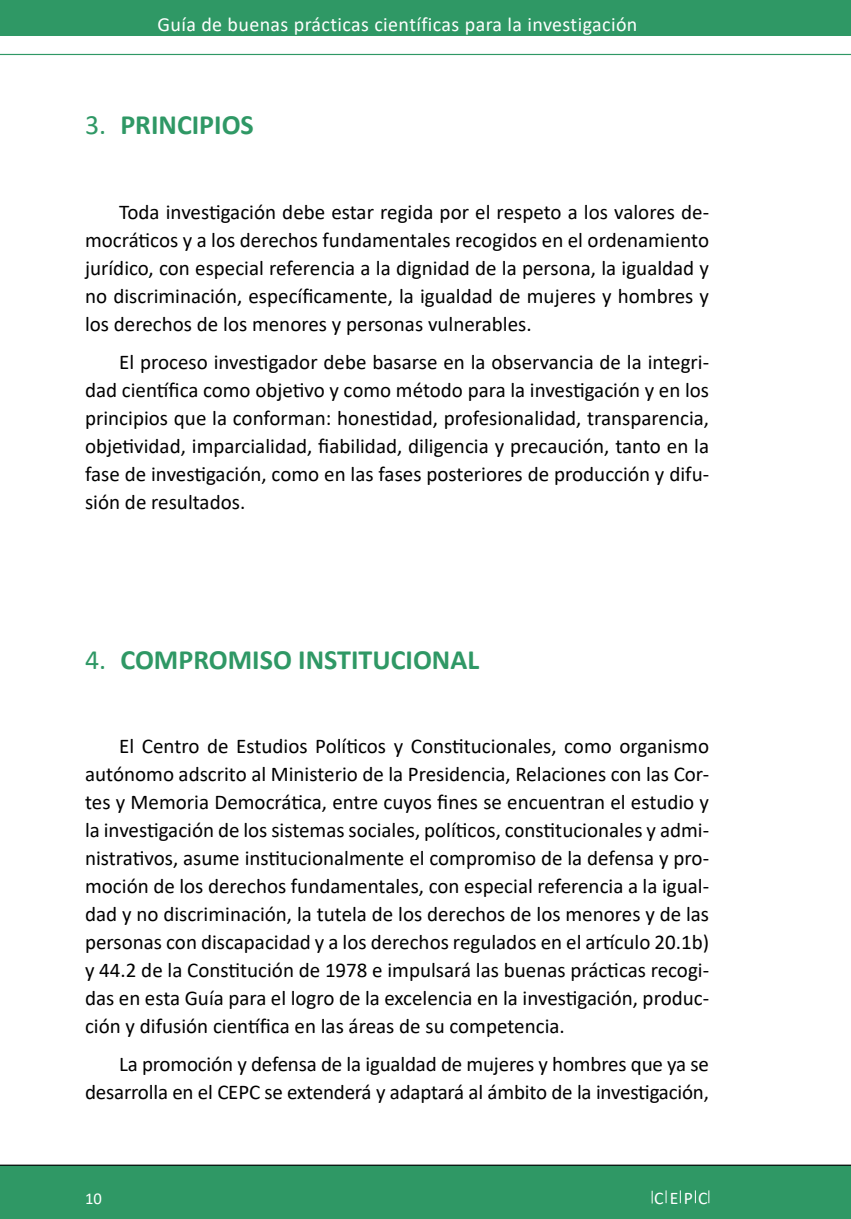
<style>
.page{position:relative;width:851px;height:1219px;background:#fff}
.page>*{position:absolute;margin:0;border:0;box-sizing:border-box;transform-origin:0 0}
.LAD1{font:700 28px "Calibri";color:#2f9865}
.t1{font:21px/28px "Calibri";color:#000;text-align:justify}
.t2{font:20px "Calibri";letter-spacing:.02em;color:#fff}
.t3{font:17.8px "Calibri";color:#fff}
.t4{font:16.6px "Calibri";color:#fff}
.s1{font-weight:400}
</style>
<div class="page">
<hr style="left:0;top:54px;width:850px;height:1px;background:#2f9865">
<div style="left:0;top:0;width:850px;height:36px;background:#2f9865"></div>
<div style="left:0;top:1165px;width:850px;height:54px;background:#2f9865"></div>
<svg style="left:665px;top:1190px;width:1px;height:13px"></svg>
<svg style="left:651px;top:1191px;width:1px;height:12px"></svg>
<svg style="left:708px;top:1190px;width:1px;height:13px"></svg>
<svg style="left:679px;top:1190px;width:1px;height:13px"></svg>
<svg style="left:695px;top:1190px;width:1px;height:13px"></svg>
<p class="t2" style="left:157px;top:10px;width:481px">Guía de buenas prácticas científicas para la investigación</p>
<p class="LAD1" style="left:85px;top:108px;width:170px"><span class="s1">3.</span> PRINCIPIOS</p>
<p class="t1" style="left:85px;top:198px;width:625px;text-indent:34px">Toda investigación debe estar regida por el respeto a los valores de&shy;mocráticos y a los derechos fundamentales recogidos en el ordenamiento jurídico, con especial referencia a la dignidad de la persona, la igualdad y no discriminación, específicamente, la igualdad de mujeres y hombres y los derechos de los menores y personas vulnerables.</p>
<p class="t1" style="left:85px;top:348px;width:625px;text-indent:34px">El proceso investigador debe basarse en la observancia de la integri&shy;dad científica como objetivo y como método para la investigación y en los principios que la conforman: honestidad, profesionalidad, transparencia, objetividad, imparcialidad, fiabilidad, diligencia y precaución, tanto en la fase de investigación, como en las fases posteriores de producción y difu&shy;sión de resultados.</p>
<p class="LAD1" style="left:85px;top:642px;width:395px"><span class="s1">4.</span> COMPROMISO INSTITUCIONAL</p>
<p class="t1" style="left:85px;top:732px;width:625px;text-indent:34px">El Centro de Estudios Políticos y Constitucionales, como organismo autónomo adscrito al Ministerio de la Presidencia, Relaciones con las Cor&shy;tes y Memoria Democrática, entre cuyos fines se encuentran el estudio y la investigación de los sistemas sociales, políticos, constitucionales y admi&shy;nistrativos, asume institucionalmente el compromiso de la defensa y pro&shy;moción de los derechos fundamentales, con especial referencia a la igual&shy;dad y no discriminación, la tutela de los derechos de los menores y de las personas con discapacidad y a los derechos regulados en el artículo 20.1b) y 44.2 de la Constitución de 1978 e impulsará las buenas prácticas recogi&shy;das en esta Guía para el logro de la excelencia en la investigación, produc&shy;ción y difusión científica en las áreas de su competencia.</p>
<p class="t1" style="left:85px;top:1050px;width:625px;text-align:right">La promoción y defensa de la igualdad de mujeres y hombres que ya se desarrolla en el CEPC se extenderá y adaptará al ámbito de la investigación,</p>
<p class="t4" style="left:85px;top:1186px;width:18px">10</p>
<p class="t3" style="left:654px;top:1185px;width:55px">CE PC</p>
</div>
